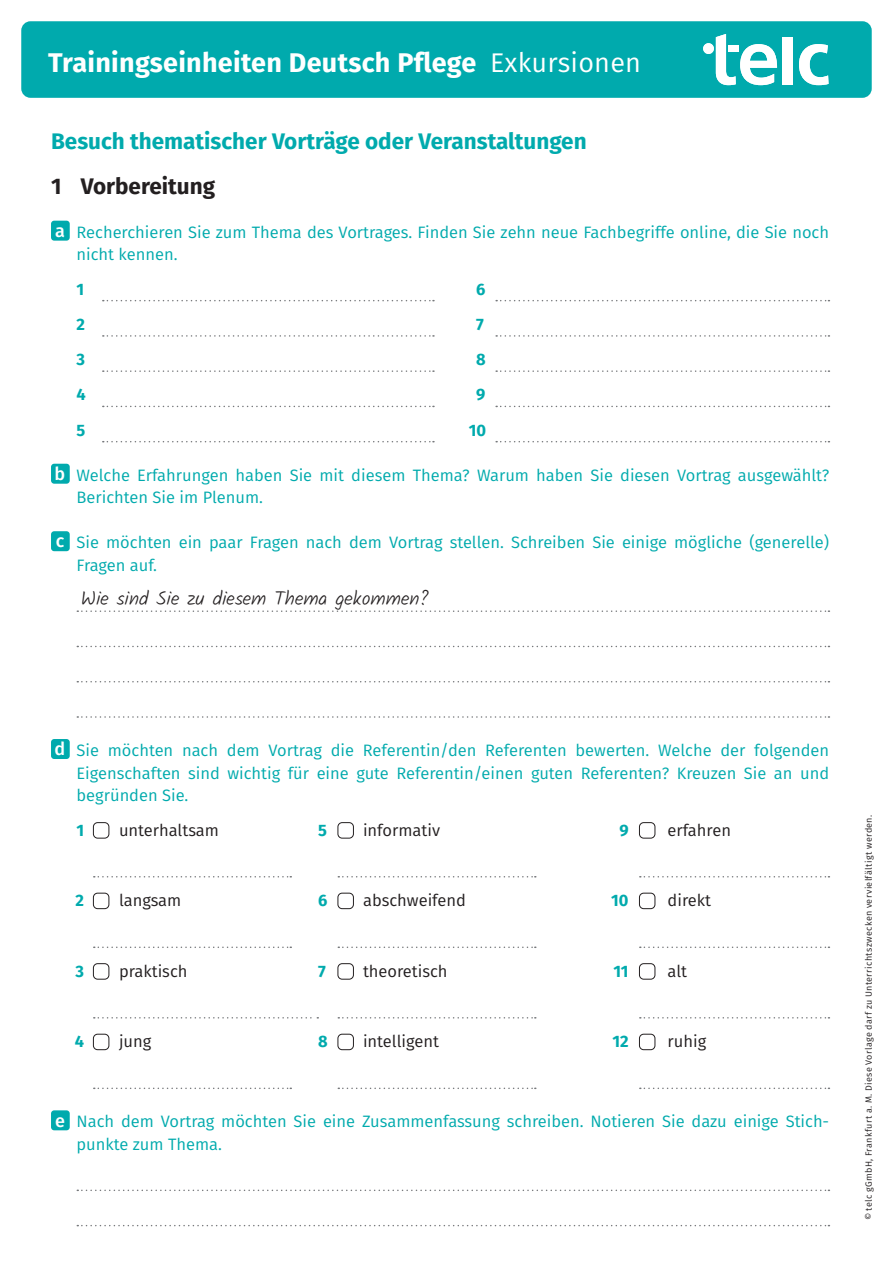
<style>
.page{position:relative;width:893px;height:1263px;background:#fff}
.page>*{position:absolute;margin:0;border:0;box-sizing:border-box;transform-origin:0 0}
.t1{font:700 27px "Fira Sans";letter-spacing:.01em;color:#fff}
.t2{font:700 22.5px "Fira Sans";color:#00aaad}
.t3{font:700 22.5px "Fira Sans";color:#231f20}
.t4{font:19.5px "Telc Kalam Light";color:#231f20}
.t5{font:16.5px/22.5px "Fira Sans";color:#00aaad}
.t6{font:16.5px "Fira Sans";color:#231f20}
.t7{font:700 16.5px "Fira Sans";color:#00aaad}
.t8{font:9px "Fira Sans";letter-spacing:.035em;color:#231f20}
.s1{font-weight:400}
.s2{font-weight:500;font-size:18px;color:#fff}
</style>
<div class="page">
<div style="left:22px;top:22px;width:849px;height:75px;background:#00aaad;border-radius:9px"></div>
<div style="left:21px;top:21px;width:851px;height:77px;border:2px solid #00aaad;border-radius:9px"></div>
<svg style="left:716px;top:34px;width:61px;height:51px"></svg>
<div style="left:783px;top:37px;width:10px;height:47px;background:#fff"></div>
<svg style="left:799px;top:44px;width:29px;height:41px"></svg>
<div style="left:703px;top:43px;width:11px;height:11px;background:#fff;border-radius:50%"></div>
<div style="left:728px;top:45px;width:11px;height:7px;background:#fff"></div>
<svg style="left:103px;top:300px;width:331px;height:1px"></svg>
<svg style="left:496px;top:300px;width:333px;height:1px"></svg>
<svg style="left:103px;top:335px;width:331px;height:2px"></svg>
<svg style="left:496px;top:335px;width:333px;height:2px"></svg>
<svg style="left:103px;top:370px;width:331px;height:2px"></svg>
<svg style="left:496px;top:370px;width:333px;height:2px"></svg>
<svg style="left:103px;top:406px;width:331px;height:1px"></svg>
<svg style="left:496px;top:406px;width:333px;height:1px"></svg>
<svg style="left:103px;top:441px;width:331px;height:1px"></svg>
<svg style="left:496px;top:441px;width:333px;height:1px"></svg>
<svg style="left:77px;top:610px;width:752px;height:2px"></svg>
<svg style="left:77px;top:646px;width:752px;height:1px"></svg>
<svg style="left:77px;top:681px;width:752px;height:1px"></svg>
<svg style="left:77px;top:716px;width:752px;height:2px"></svg>
<svg style="left:94px;top:876px;width:197px;height:1px"></svg>
<svg style="left:338px;top:876px;width:198px;height:1px"></svg>
<svg style="left:640px;top:876px;width:189px;height:1px"></svg>
<svg style="left:94px;top:946px;width:197px;height:2px"></svg>
<svg style="left:338px;top:946px;width:198px;height:2px"></svg>
<svg style="left:640px;top:946px;width:189px;height:2px"></svg>
<svg style="left:94px;top:1017px;width:224px;height:1px"></svg>
<svg style="left:338px;top:1017px;width:198px;height:1px"></svg>
<svg style="left:640px;top:1017px;width:189px;height:1px"></svg>
<svg style="left:94px;top:1087px;width:197px;height:2px"></svg>
<svg style="left:338px;top:1087px;width:198px;height:2px"></svg>
<svg style="left:640px;top:1087px;width:189px;height:2px"></svg>
<svg style="left:77px;top:1189px;width:752px;height:2px"></svg>
<svg style="left:77px;top:1225px;width:752px;height:1px"></svg>
<div style="left:51px;top:221px;width:19px;height:20px;background:#00aaad;border-radius:3px"></div>
<div style="left:51px;top:464px;width:19px;height:20px;background:#00aaad;border-radius:3px"></div>
<div style="left:51px;top:531px;width:19px;height:20px;background:#00aaad;border-radius:3px"></div>
<div style="left:51px;top:739px;width:19px;height:20px;background:#00aaad;border-radius:3px"></div>
<div style="left:93px;top:822px;width:16px;height:16px;border:1px solid #231f20;border-radius:4px"></div>
<div style="left:338px;top:822px;width:16px;height:16px;border:1px solid #231f20;border-radius:4px"></div>
<div style="left:639px;top:822px;width:16px;height:16px;border:1px solid #231f20;border-radius:4px"></div>
<div style="left:93px;top:893px;width:16px;height:16px;border:1px solid #231f20;border-radius:4px"></div>
<div style="left:338px;top:893px;width:16px;height:16px;border:1px solid #231f20;border-radius:4px"></div>
<div style="left:639px;top:893px;width:16px;height:16px;border:1px solid #231f20;border-radius:4px"></div>
<div style="left:93px;top:963px;width:16px;height:16px;border:1px solid #231f20;border-radius:4px"></div>
<div style="left:338px;top:963px;width:16px;height:16px;border:1px solid #231f20;border-radius:4px"></div>
<div style="left:639px;top:963px;width:16px;height:16px;border:1px solid #231f20;border-radius:4px"></div>
<div style="left:93px;top:1034px;width:16px;height:16px;border:1px solid #231f20;border-radius:4px"></div>
<div style="left:338px;top:1034px;width:16px;height:16px;border:1px solid #231f20;border-radius:4px"></div>
<div style="left:639px;top:1034px;width:16px;height:16px;border:1px solid #231f20;border-radius:4px"></div>
<div style="left:51px;top:1110px;width:19px;height:20px;background:#00aaad;border-radius:3px"></div>
<h1 class="t1" style="left:48px;top:40px;width:594px">Trainingseinheiten Deutsch Pflege <span class="s1">Exkursionen</span></h1>
<h2 class="t2" style="left:51px;top:122px;width:537px">Besuch thematischer Vorträge oder Veranstaltungen</h2>
<h2 class="t3" style="left:51px;top:167px;width:166px">1 Vorbereitung</h2>
<p class="t5" style="left:77px;top:220px;width:754px;text-indent:-21px"><span class="s2">a</span> Recherchieren Sie zum Thema des Vortrages. Finden Sie zehn neue Fachbegriffe online, die Sie noch nicht kennen.</p>
<p class="t7" style="left:77px;top:275px;width:9px">1</p>
<p class="t7" style="left:476px;top:275px;width:11px">6</p>
<p class="t7" style="left:77px;top:310px;width:10px">2</p>
<p class="t7" style="left:476px;top:310px;width:9px">7</p>
<p class="t7" style="left:77px;top:345px;width:10px">3</p>
<p class="t7" style="left:476px;top:345px;width:11px">8</p>
<p class="t7" style="left:77px;top:381px;width:11px">4</p>
<p class="t7" style="left:476px;top:381px;width:11px">9</p>
<p class="t7" style="left:77px;top:416px;width:10px">5</p>
<p class="t7" style="left:469px;top:416px;width:19px">10</p>
<p class="t5" style="left:77px;top:463px;width:754px;text-indent:-22px"><span class="s2">b</span> Welche Erfahrungen haben Sie mit diesem Thema? Warum haben Sie diesen Vortrag ausgewählt?<br>Berichten Sie im Plenum.</p>
<p class="t5" style="left:77px;top:531px;width:754px;text-indent:-21px"><span class="s2">c</span> Sie möchten ein paar Fragen nach dem Vortrag stellen. Schreiben Sie einige mögliche (generelle)<br>Fragen auf.</p>
<p class="t4" style="left:81px;top:585px;width:350px">Wie sind Sie zu diesem Thema gekommen?</p>
<p class="t5" style="left:77px;top:739px;width:754px;text-align:justify;text-indent:-22px"><span class="s2">d</span> Sie möchten nach dem Vortrag die Referentin/den Referenten bewerten. Welche der folgenden Eigenschaften sind wichtig für eine gute Referentin/einen guten Referenten? Kreuzen Sie an und begründen Sie.</p>
<p class="t7" style="left:76px;top:816px;width:9px">1</p>
<p class="t6" style="left:119px;top:817px;width:101px">unterhaltsam</p>
<p class="t7" style="left:318px;top:816px;width:10px">5</p>
<p class="t6" style="left:363px;top:817px;width:79px">informativ</p>
<p class="t7" style="left:619px;top:816px;width:11px">9</p>
<p class="t6" style="left:668px;top:817px;width:65px">erfahren</p>
<p class="t7" style="left:75px;top:886px;width:10px">2</p>
<p class="t6" style="left:119px;top:888px;width:64px">langsam</p>
<p class="t7" style="left:318px;top:886px;width:11px">6</p>
<p class="t6" style="left:363px;top:888px;width:104px">abschweifend</p>
<p class="t7" style="left:611px;top:886px;width:19px">10</p>
<p class="t6" style="left:668px;top:888px;width:45px">direkt</p>
<p class="t7" style="left:75px;top:957px;width:10px">3</p>
<p class="t6" style="left:119px;top:958px;width:70px">praktisch</p>
<p class="t7" style="left:318px;top:957px;width:9px">7</p>
<p class="t6" style="left:363px;top:958px;width:86px">theoretisch</p>
<p class="t7" style="left:614px;top:957px;width:17px">11</p>
<p class="t6" style="left:668px;top:958px;width:21px">alt</p>
<p class="t7" style="left:75px;top:1027px;width:11px">4</p>
<p class="t6" style="left:119px;top:1029px;width:34px">jung</p>
<p class="t7" style="left:318px;top:1027px;width:11px">8</p>
<p class="t6" style="left:363px;top:1029px;width:77px">intelligent</p>
<p class="t7" style="left:612px;top:1027px;width:18px">12</p>
<p class="t6" style="left:668px;top:1029px;width:40px">ruhig</p>
<p class="t5" style="left:77px;top:1110px;width:754px;text-indent:-21px"><span class="s2">e</span> Nach dem Vortrag möchten Sie eine Zusammenfassung schreiben. Notieren Sie dazu einige Stich&shy;punkte zum Thema.</p>
<p class="t8" style="left:862px;top:1220px;width:407px;rotate:-90deg">© telc gGmbH, Frankfurt a. M. Diese Vorlage darf zu Unterrichtszwecken vervielfältigt werden.</p>
</div>
